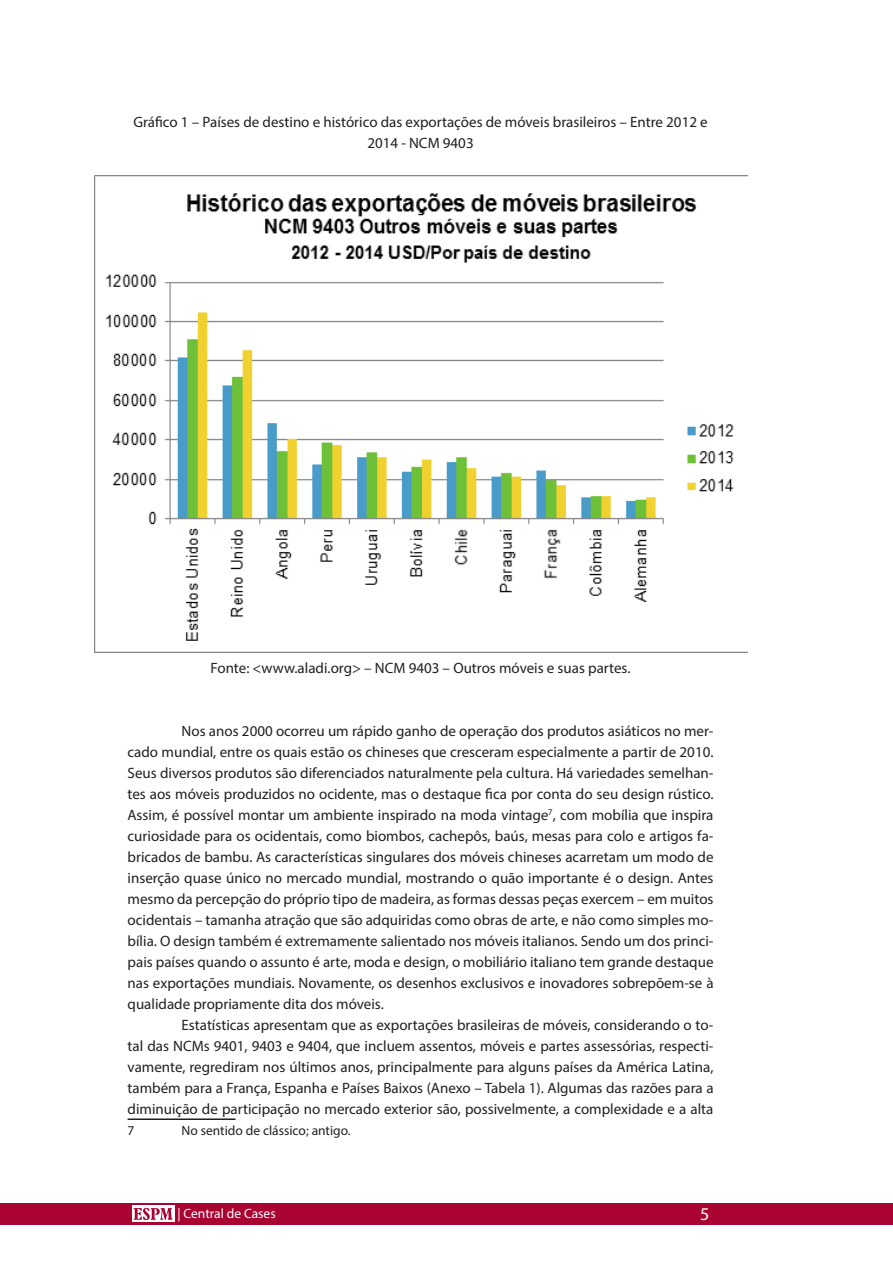
<style>
.page{position:relative;width:893px;height:1263px;background:#fff}
.page>*{position:absolute;margin:0;border:0;box-sizing:border-box;transform-origin:0 0}
.t1{font:18px "Myriad Pro";color:#fff}
.corpotexto{font:15px/21px "Myriad Pro";color:#231f20;text-align:justify}
.t2{font:13.5px "Myriad Pro";color:#231f20}
.t3{font:13.5px "Myriad Pro";color:#fff}
</style>
<div class="page">
<div style="left:0;top:1203px;width:893px;height:22px;background:#a90332"></div>
<div style="left:132px;top:1206px;width:42px;height:16px;background:#fff"></div>
<svg style="left:134px;top:1208px;width:38px;height:12px"></svg>
<img style="left:94px;top:176px;width:653px;height:476px">
<hr style="left:128px;top:1118px;width:108px;height:2px;background:#231f20">
<p class="corpotexto" style="left:133px;top:112px;width:576px;text-align:center">Gráfico 1 – Países de destino e histórico das exportações de móveis brasileiros – Entre 2012 e<br>2014 - NCM 9403</p>
<p class="corpotexto" style="left:211px;top:658px;width:421px">Fonte: &lt;www.aladi.org&gt; – NCM 9403 – Outros móveis e suas partes.</p>
<p class="corpotexto" style="left:128px;top:721px;width:587px;text-indent:54px">Nos anos 2000 ocorreu um rápido ganho de operação dos produtos asiáticos no mer&shy;cado mundial, entre os quais estão os chineses que cresceram especialmente a partir de 2010.<br>Seus diversos produtos são diferenciados naturalmente pela cultura. Há variedades semelhan&shy;tes aos móveis produzidos no ocidente, mas o destaque fica por conta do seu design rústico.<br>Assim, é possível montar um ambiente inspirado na moda vintage<sup>7</sup>, com mobília que inspira curiosidade para os ocidentais, como biombos, cachepôs, baús, mesas para colo e artigos fa&shy;bricados de bambu. As características singulares dos móveis chineses acarretam um modo de inserção quase único no mercado mundial, mostrando o quão importante é o design. Antes mesmo da percepção do próprio tipo de madeira, as formas dessas peças exercem – em muitos ocidentais – tamanha atração que são adquiridas como obras de arte, e não como simples mo&shy;bília. O design também é extremamente salientado nos móveis italianos. Sendo um dos princi&shy;pais países quando o assunto é arte, moda e design, o mobiliário italiano tem grande destaque nas exportações mundiais. Novamente, os desenhos exclusivos e inovadores sobrepõem-se à qualidade propriamente dita dos móveis.</p>
<p class="corpotexto" style="left:128px;top:1015px;width:587px;text-indent:54px">Estatísticas apresentam que as exportações brasileiras de móveis, considerando o to&shy;tal das NCMs 9401, 9403 e 9404, que incluem assentos, móveis e partes assessórias, respecti&shy;vamente, regrediram nos últimos anos, principalmente para alguns países da América Latina, também para a França, Espanha e Países Baixos (Anexo – Tabela 1). Algumas das razões para a diminuição de participação no mercado exterior são, possivelmente, a complexidade e a alta</p>
<p class="t2" style="left:128px;top:1122px;width:8px">7</p>
<p class="t2" style="left:182px;top:1122px;width:171px">No sentido de clássico; antigo.</p>
<p class="t3" style="left:177px;top:1205px;width:100px">| Central de Cases</p>
<p class="t1" style="left:700px;top:1203px;width:11px">5</p>
</div>
